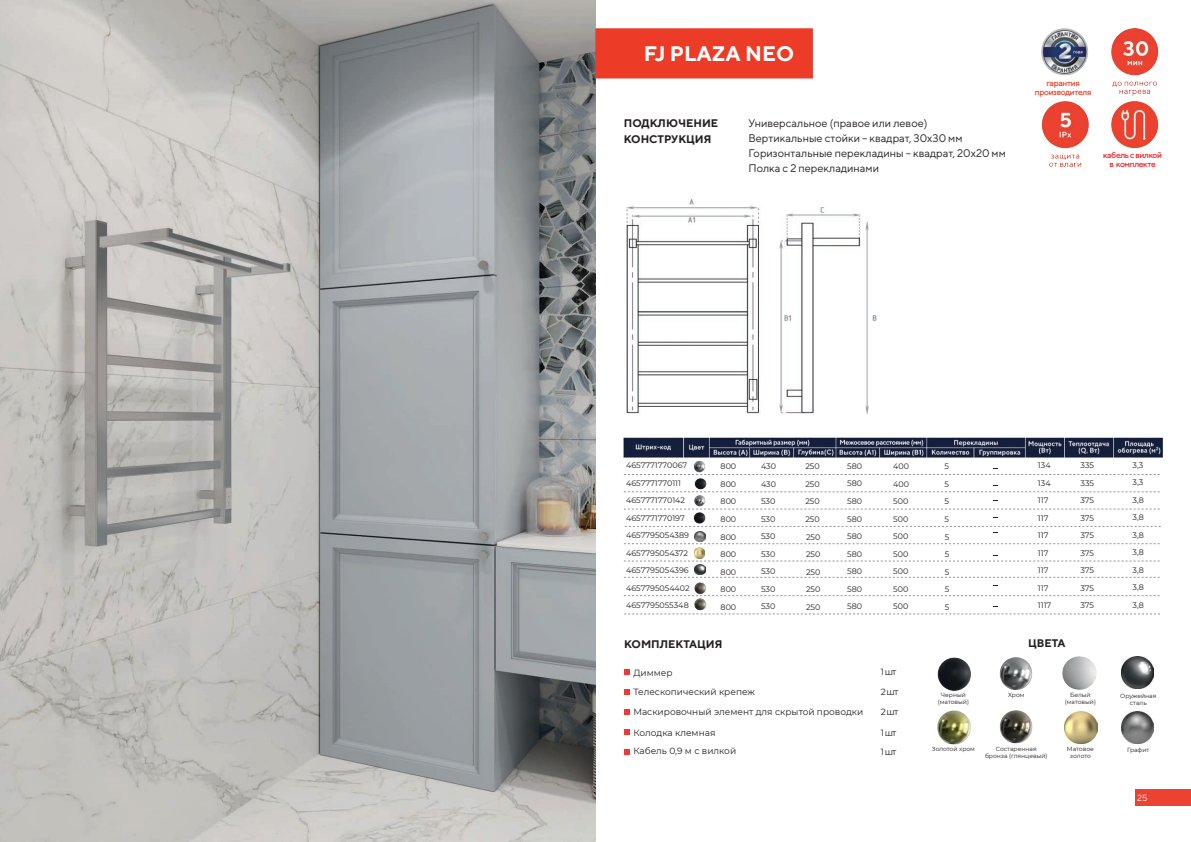
<style>
.page{position:relative;width:1191px;height:842px;background:#fff}
.page>*{position:absolute;margin:0;border:0;box-sizing:border-box;transform-origin:0 0}
.t1{font:700 21px "TT Norms";color:#fff}
.t2{font:11px/15px "TT Norms";color:#231f20}
.t3{font:700 11px/16px "TT Norms";color:#231f20}
.t4{font:9px/18.3px "Montserrat";color:#231f20}
.t5{font:9px "TT Norms";color:#fff}
.t6{font:500 8.5px/9px "TT Norms";letter-spacing:-.04em;color:#ee1d23;text-align:center}
.t7{font:500 8.5px/9px "TT Norms";letter-spacing:-.04em;color:#ec3b24;text-align:center}
.t8{font:8px/17.5px "Montserrat";color:#231f20;text-align:justify}
.t9{font:6px/7.2px "Montserrat";color:#231f20;text-align:center}
</style>
<div class="page">
<div style="left:1134px;top:790px;width:57px;height:16px;background:#eb4231"></div>
<img style="left:0;top:0;width:595px;height:842px">
<div style="left:595px;top:28px;width:218px;height:50px;background:#ec3c27;border:1px solid #ec3c27"></div>
<img style="left:1041px;top:28px;width:118px;height:139px">
<img style="left:692px;top:492px;width:14px;height:15px">
<svg style="left:624px;top:595px;width:535px;height:1px"></svg>
<svg style="left:624px;top:614px;width:536px;height:1px"></svg>
<img style="left:694px;top:478px;width:12px;height:7px">
<img style="left:626px;top:199px;width:251px;height:216px">
<img style="left:623px;top:437px;width:539px;height:21px">
<svg style="left:624px;top:485px;width:535px;height:7px"></svg>
<svg style="left:624px;top:461px;width:535px;height:14px"></svg>
<div style="left:1097px;top:149px;width:70px;height:29px;background:#fff"></div>
<svg style="left:624px;top:509px;width:536px;height:69px"></svg>
<img style="left:691px;top:582px;width:17px;height:14px">
<img style="left:692px;top:596px;width:15px;height:15px">
<img style="left:937px;top:657px;width:34px;height:34px">
<img style="left:999px;top:657px;width:34px;height:33px">
<img style="left:1062px;top:656px;width:35px;height:34px">
<img style="left:1121px;top:656px;width:32px;height:32px">
<img style="left:937px;top:710px;width:34px;height:35px">
<img style="left:999px;top:710px;width:34px;height:34px">
<img style="left:1064px;top:711px;width:33px;height:32px">
<img style="left:1121px;top:711px;width:32px;height:32px">
<svg style="left:624px;top:669px;width:5px;height:6px"></svg>
<svg style="left:624px;top:690px;width:5px;height:5px"></svg>
<svg style="left:624px;top:709px;width:5px;height:6px"></svg>
<svg style="left:624px;top:729px;width:5px;height:5px"></svg>
<svg style="left:624px;top:749px;width:5px;height:5px"></svg>
<div style="left:1028px;top:78px;width:69px;height:19px;background:#fff"></div>
<h1 class="t1" style="left:644px;top:40px;width:152px">FJ PLAZA NEO</h1>
<h2 class="t3" style="left:624px;top:115px;width:96px">ПОДКЛЮЧЕНИЕ<br>КОНСТРУКЦИЯ</h2>
<h2 class="t2" style="left:748px;top:116px;width:259px">Универсальное (правое или левое)<br>Вертикальные стойки – квадрат, 30х30 мм Горизонтальные перекладины – квадрат, 20х20 мм Полка с 2 перекладинами</h2>
<p class="t7" style="left:1034px;top:78px;width:58px">гарантия производителя</p>
<p class="t6" style="left:1103px;top:150px;width:61px">кабель с вилкой в комплекте</p>
<p class="t8" style="left:626px;top:456px;width:65px;text-align:left">4657771770067<br>4657771770111<br>4657771770142<br>4657771770197<br>4657795054389<br>4657795054372<br>4657795054396<br>4657795054402<br>4657795055348</p>
<p class="t8" style="left:847px;top:457px;width:16px">580<br>580<br>580<br>580<br>580<br>580<br>580<br>580<br>580</p>
<p class="t8" style="left:761px;top:457px;width:16px">430<br>430<br>530<br>530<br>530<br>530<br>530<br>530<br>530</p>
<p class="t8" style="left:805px;top:457px;width:16px">250<br>250<br>250<br>250</p>
<p class="t8" style="left:720px;top:457px;width:17px">800<br>800<br>800<br>800</p>
<p class="t8" style="left:720px;top:528px;width:17px">800<br>800<br>800<br>800<br>800</p>
<p class="t8" style="left:806px;top:528px;width:16px">250<br>250<br>250<br>250<br>250</p>
<p class="t8" style="left:893px;top:457px;width:17px">400<br>400<br>500<br>500<br>500<br>500<br>500<br>500<br>500</p>
<p class="t8" style="left:1038px;top:456px;width:15px;text-align:left">134<br>134<br>117<br>117<br>117<br>117<br>117<br>117<br>1117</p>
<p class="t8" style="left:1080px;top:456px;width:15px">335<br>335<br>375<br>375<br>375<br>375<br>375<br>375<br>375</p>
<p class="t8" style="left:1132px;top:456px;width:13px">3,3<br>3,3<br>3,8<br>3,8<br>3,8<br>3,8<br>3,8<br>3,8<br>3,8</p>
<p class="t8" style="left:944px;top:457px;width:6px">5<br>5<br>5<br>5</p>
<p class="t8" style="left:944px;top:528px;width:6px">5<br>5<br>5<br>5<br>5</p>
<h2 class="t3" style="left:624px;top:636px;width:100px">КОМПЛЕКТАЦИЯ</h2>
<h2 class="t3" style="left:1028px;top:635px;width:39px">ЦВЕТА</h2>
<p class="t4" style="left:633px;top:663px;width:41px">Диммер</p>
<p class="t4" style="left:881px;top:663px;width:17px">1 шт</p>
<p class="t4" style="left:633px;top:683px;width:123px">Телескопический крепеж</p>
<p class="t4" style="left:881px;top:682px;width:19px">2 шт</p>
<p class="t4" style="left:633px;top:702px;width:231px">Маскировочный элемент для скрытой проводки</p>
<p class="t4" style="left:633px;top:723px;width:104px">Колодка клемная<br>Кабель 0,9 м с вилкой</p>
<p class="t4" style="left:881px;top:702px;width:19px">2 шт</p>
<p class="t4" style="left:881px;top:724px;width:17px">1 шт<br>1 шт</p>
<p class="t9" style="left:937px;top:691px;width:33px">Черный (матовый)</p>
<p class="t9" style="left:1008px;top:691px;width:18px">Хром</p>
<p class="t9" style="left:1064px;top:691px;width:33px">Белый (матовый)</p>
<p class="t9" style="left:1120px;top:692px;width:38px">Оружейная сталь</p>
<p class="t9" style="left:932px;top:745px;width:45px">Золотой хром</p>
<p class="t9" style="left:985px;top:745px;width:64px">Состаренная бронза (глянцевый)</p>
<p class="t9" style="left:1067px;top:745px;width:28px">Матовое золото</p>
<p class="t9" style="left:1127px;top:746px;width:23px">Графит</p>
<p class="t5" style="left:1137px;top:793px;width:12px">25</p>
</div>
